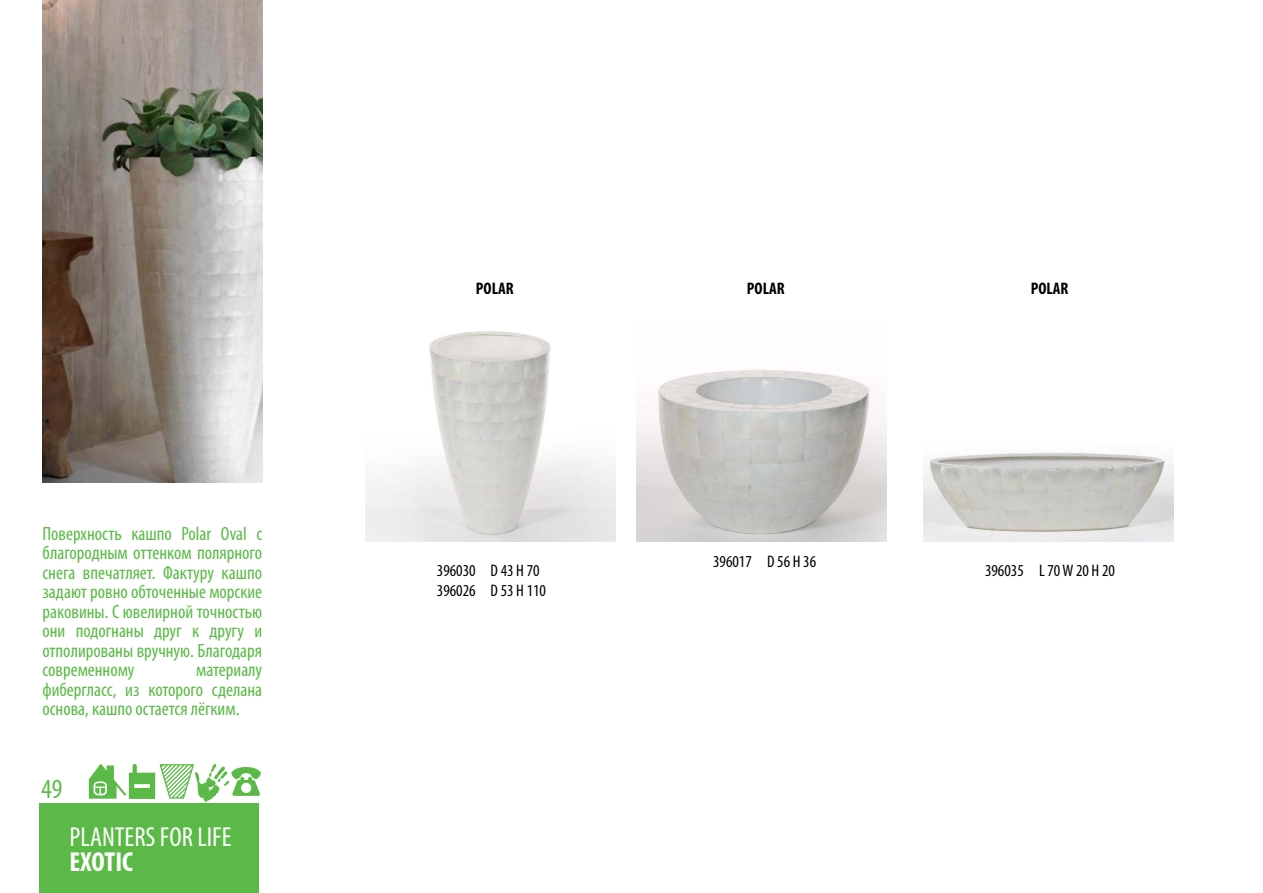
<style>
.page{position:relative;width:1263px;height:893px;background:#fff}
.page>*{position:absolute;margin:0;border:0;box-sizing:border-box;transform-origin:0 0}
.t1{font:condensed 27.6px "Myriad Pro";color:#fff}
.t2{font:700 condensed 27.6px "Myriad Pro";color:#fff}
.t3{font:condensed 27.6px "Myriad Pro";color:#5bba47}
.t4{font:condensed 19.2px/19.5px "Myriad Pro";color:#5bba47;text-align:justify}
.t5{font:condensed 16.8px/20.1px "Myriad Pro";color:#000}
.t6{font:700 condensed 16.8px "Myriad Pro";color:#000}
</style>
<div class="page">
<svg style="left:89px;top:764px;width:172px;height:38px"></svg>
<img style="left:636px;top:370px;width:250px;height:172px">
<img style="left:366px;top:331px;width:250px;height:211px">
<img style="left:923px;top:452px;width:250px;height:90px">
<div style="left:39px;top:804px;width:220px;height:89px;background:#5bba47"></div>
<img style="left:43px;top:0;width:219px;height:483px">
<p class="t4" style="left:43px;top:523px;width:221px">Поверхность кашпо Polar Oval с благородным оттенком полярного снега впечатляет. Фактуру кашпо задают ровно обточенные морские раковины. С ювелирной точностью они подогнаны друг к другу и отполированы вручную. Благодаря современному</p>
<p class="t4" style="left:43px;top:660px;width:221px;text-indent:154px">материалу фибергласс, из которого сделана основа, кашпо остается лёгким.</p>
<h1 class="t3" style="left:41px;top:773px;width:23px">49</h1>
<h1 class="t1" style="left:69px;top:820px;width:164px">PLANTERS FOR LIFE</h1>
<h1 class="t2" style="left:69px;top:844px;width:65px">EXOTIC</h1>
<p class="t6" style="left:476px;top:278px;width:39px">POLAR</p>
<p class="t6" style="left:747px;top:278px;width:39px">POLAR</p>
<p class="t6" style="left:1031px;top:278px;width:39px">POLAR</p>
<p class="t5" style="left:437px;top:560px;width:40px">396030<br>396026</p>
<p class="t5" style="left:491px;top:560px;width:57px">D 43 H 70<br>D 53 H 110</p>
<p class="t5" style="left:713px;top:551px;width:105px">396017 D 56 H 36</p>
<p class="t5" style="left:985px;top:560px;width:131px">396035 L 70 W 20 H 20</p>
</div>
